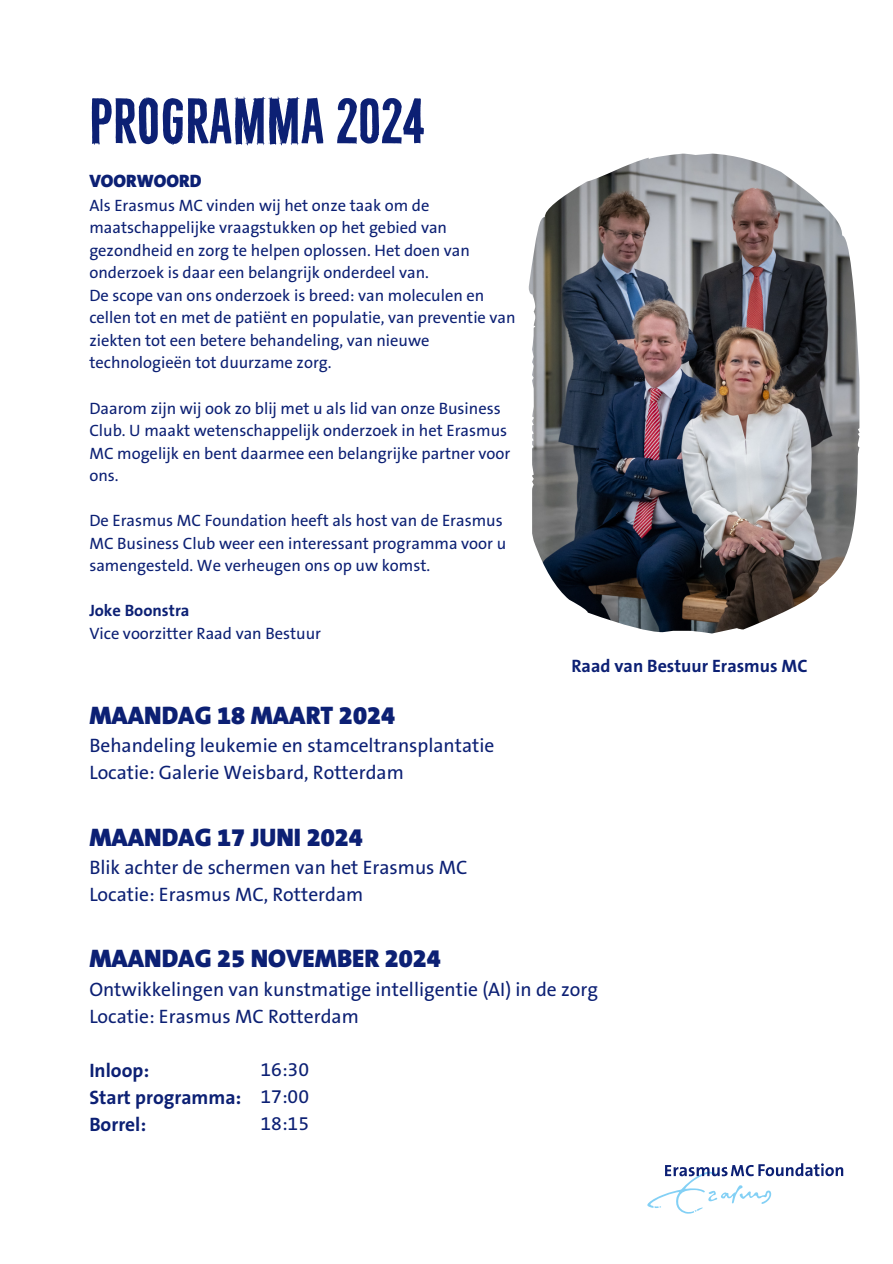
<style>
.page{position:relative;width:893px;height:1264px;background:#fff}
.page>*{position:absolute;margin:0;border:0;box-sizing:border-box;transform-origin:0 0}
.t1{font:58.5px "Bellfort Draw Dark";color:#0c2074}
.t2{font:900 25.5px "The Sans B9";color:#0c2074}
.t3{font:19.5px/27px "The Sans B5 Plain";color:#0c2074}
.t4{font:700 19.5px/27px "The Sans B7";color:#0c2074}
.t5{font:700 18px "The Sans B7";color:#0c2074}
.t6{font:900 18px "The Sans B9";color:#0c2074}
.t7{font:16.5px/22.5px "The Sans B5 Plain";color:#0c2074}
.t8{font:700 16.5px "The Sans B7";color:#0c2074}
</style>
<div class="page">
<svg style="left:647px;top:1163px;width:196px;height:50px"></svg>
<img style="left:528px;top:154px;width:331px;height:479px">
<p class="t1" style="left:89px;top:86px;width:337px">PROGRAMMA 2024</p>
<p class="t6" style="left:89px;top:171px;width:113px">VOORWOORD</p>
<p class="t7" style="left:89px;top:195px;width:382px">Als Erasmus MC vinden wij het onze taak om de maatschappelijke vraagstukken op het gebied van gezondheid en zorg te helpen oplossen. Het doen van onderzoek is daar een belangrijk onderdeel van.</p>
<p class="t7" style="left:89px;top:285px;width:428px">De scope van ons onderzoek is breed: van moleculen en cellen tot en met de patiënt en populatie, van preventie van ziekten tot een betere behandeling, van nieuwe technologieën tot duurzame zorg.</p>
<h2 class="t7" style="left:89px;top:397px;width:422px">Daarom zijn wij ook zo blij met u als lid van onze Business Club. U maakt wetenschappelijk onderzoek in het Erasmus MC mogelijk en bent daarmee een belangrijke partner voor ons.</h2>
<h2 class="t7" style="left:89px;top:510px;width:418px">De Erasmus MC Foundation heeft als host van de Erasmus<br>MC Business Club weer een interessant programma voor u samengesteld. We verheugen ons op uw komst.</h2>
<h2 class="t8" style="left:89px;top:602px;width:102px">Joke Boonstra</h2>
<h2 class="t7" style="left:89px;top:622px;width:233px">Vice voorzitter Raad van Bestuur</h2>
<h1 class="t2" style="left:89px;top:702px;width:307px">MAANDAG 18 MAART 2024</h1>
<h1 class="t3" style="left:89px;top:733px;width:406px">Behandeling leukemie en stamceltransplantatie<br>Locatie: Galerie Weisbard, Rotterdam</h1>
<p class="t2" style="left:89px;top:823px;width:275px">MAANDAG 17 JUNI 2024</p>
<p class="t3" style="left:89px;top:854px;width:379px">Blik achter de schermen van het Erasmus MC<br>Locatie: Erasmus MC, Rotterdam</p>
<p class="t5" style="left:571px;top:656px;width:238px">Raad van Bestuur Erasmus MC</p>
<p class="t2" style="left:89px;top:945px;width:353px">MAANDAG 25 NOVEMBER 2024</p>
<p class="t3" style="left:89px;top:976px;width:510px">Ontwikkelingen van kunstmatige intelligentie (AI) in de zorg<br>Locatie: Erasmus MC Rotterdam</p>
<p class="t4" style="left:89px;top:1057px;width:153px">Inloop:<br>Start programma:<br>Borrel:</p>
<h2 class="t3" style="left:260px;top:1057px;width:50px;text-align:justify">16:30<br>17:00<br>18:15</h2>
</div>
